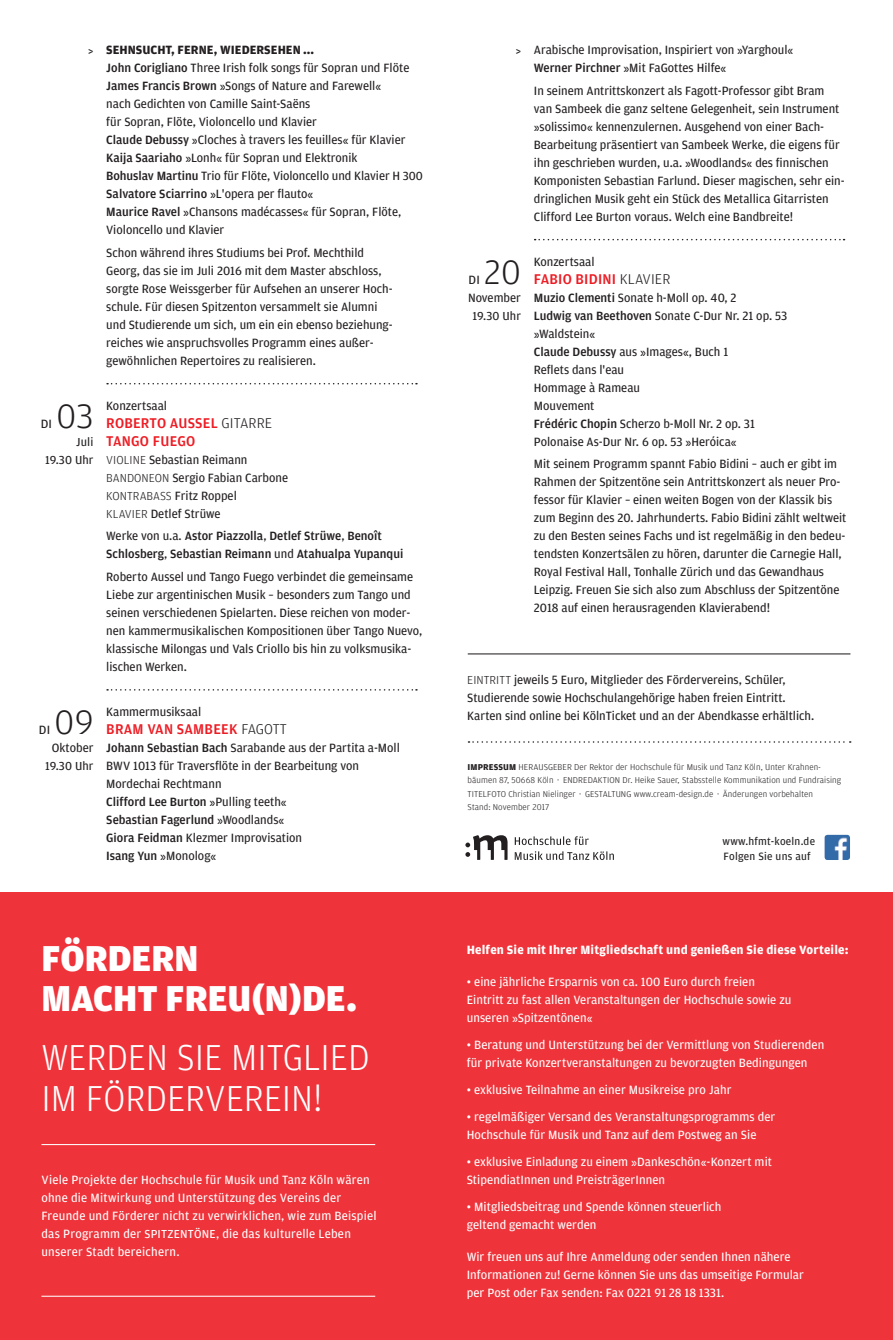
<style>
.page{position:relative;width:893px;height:1340px;background:#fff}
.page>*{position:absolute;margin:0;border:0;box-sizing:border-box;transform-origin:0 0}
.t1{font:300 38.25px/40.5px "Amplitude";color:#fff}
.t2{font:900 38.25px/40.5px "Amplitude";color:#fff}
.t3{font:300 36px "Amplitude";color:#231f20}
.t4{font:500 15px/18px "Amplitude";letter-spacing:.015em;color:#ed1c24}
.t5{font:12.75px/18px "Amplitude";color:#231f20}
.t6{font:12.75px/18px "Amplitude";letter-spacing:.005em;color:#fff}
.t7{font:500 12.75px/18px "Amplitude";color:#231f20}
.t8{font:700 12.75px "Amplitude";letter-spacing:.01em;color:#fff}
.t9{font:12.3px/18px "Amplitude";letter-spacing:.01em;color:#231f20;text-align:right}
.t10{font:11.25px/15.3px "Amplitude";letter-spacing:.02em;color:#231f20}
.t11{font:300 9px/13.5px "Amplitude";letter-spacing:.01em;color:#231f20}
.s1{font-weight:700}
.s2{font-weight:500}
.s3{font-size:12.45px}
.s4{font-weight:300;color:#231f20}
.s5{font-weight:300;font-size:12.3px}
.s6{font-weight:400}
.s7{font-size:12.3px}
</style>
<div class="page">
<svg style="left:107px;top:383px;width:310px;height:1px"></svg>
<svg style="left:107px;top:689px;width:310px;height:1px"></svg>
<svg style="left:535px;top:239px;width:309px;height:1px"></svg>
<svg style="left:468px;top:741px;width:383px;height:1px"></svg>
<hr style="left:468px;top:653px;width:382px;height:1px;background:#231f20">
<svg style="left:515px;top:836px;width:74px;height:9px"></svg>
<svg style="left:515px;top:851px;width:99px;height:9px"></svg>
<svg style="left:465px;top:835px;width:43px;height:24px"></svg>
<img style="left:824px;top:834px;width:26px;height:26px">
<div style="left:0;top:892px;width:893px;height:447px;background:#ee333a"></div>
<hr style="left:41px;top:1144px;width:334px;height:1px;background:#fff">
<hr style="left:41px;top:1295px;width:334px;height:1px;background:#fff">
<p class="t9" style="left:88px;top:42px;width:7px">&gt;</p>
<h2 class="t3" style="left:57px;top:396px;width:38px">03</h2>
<p class="t9" style="left:45px;top:433px;width:50px">Juli<br>19.30 Uhr</p>
<p class="t5" style="left:41px;top:414px;width:13px">DI</p>
<h2 class="t3" style="left:55px;top:702px;width:40px">09</h2>
<p class="t5" style="left:52px;top:738px;width:43px">Oktober</p>
<p class="t9" style="left:45px;top:757px;width:50px">19.30 Uhr</p>
<p class="t5" style="left:39px;top:720px;width:13px">DI</p>
<p class="t5" style="left:106px;top:41px;width:318px"><span class="s1">SEHNSUCHT, FERNE, WIEDERSEHEN ...<br></span><span class="s2">John Corigliano</span> Three Irish folk songs für Sopran und Flöte <span class="s2">James Francis Brown</span> »Songs of Nature and Farewell«<br>nach Gedichten von Camille Saint-Saëns<br>für Sopran, Flöte, Violoncello und Klavier<br><span class="s2">Claude Debussy</span> »Cloches à travers les feuilles« für Klavier <span class="s2">Kaija Saariaho</span> »Lonh« für Sopran und Elektronik<br><span class="s2">Bohuslav Martinu</span> Trio für Flöte, Violoncello und Klavier H <span class="s3">300<br></span><span class="s2">Salvatore Sciarrino</span> »L'opera per flauto«<br><span class="s2">Maurice Ravel</span> »Chansons madécasses« für Sopran, Flöte, Violoncello und Klavier</p>
<p class="t5" style="left:106px;top:243px;width:288px">Schon während ihres Studiums bei Prof. Mechthild Georg, das sie im Juli 2016 mit dem Master abschloss, sorgte Rose Weissgerber für Aufsehen an unserer Hoch&shy;schule. Für diesen Spitzenton versammelt sie Alumni und Studierende um sich, um ein ein ebenso beziehung&shy;reiches wie anspruchsvolles Programm eines außer&shy;gewöhnlichen Repertoires zu realisieren.</p>
<p class="t5" style="left:106px;top:396px;width:62px">Konzertsaal</p>
<p class="t4" style="left:106px;top:414px;width:167px">ROBERTO AUSSEL <span class="s4">GITARRE<br></span>TANGO FUEGO</p>
<p class="t5" style="left:106px;top:450px;width:183px"><span class="s5">VIOLINE</span> Sebastian Reimann<br><span class="s5">BANDONEON</span> Sergio Fabian Carbone<br><span class="s5">KONTRABASS</span> Fritz Roppel<br><span class="s5">KLAVIER</span> Detlef Strüwe</p>
<p class="t7" style="left:106px;top:527px;width:299px"><span class="s6">Werke von u.a.</span> Astor Piazzolla<span class="s6">,</span> Detlef Strüwe<span class="s6">,</span> Benoît<br>Schlosberg<span class="s6">,</span> Sebastian Reimann <span class="s6">und</span> Atahualpa Yupanqui</p>
<p class="t5" style="left:106px;top:567px;width:318px">Roberto Aussel und Tango Fuego verbindet die gemeinsame Liebe zur argentinischen Musik – besonders zum Tango und seinen verschiedenen Spielarten. Diese reichen von moder&shy;nen kammermusikalischen Kompositionen über Tango Nuevo, klassische Milongas und Vals Criollo bis hin zu volksmusika&shy;lischen Werken.</p>
<p class="t5" style="left:106px;top:702px;width:96px">Kammermusiksaal</p>
<p class="t4" style="left:106px;top:720px;width:182px">BRAM VAN SAMBEEK <span class="s4">FAGOTT</span></p>
<p class="t5" style="left:106px;top:738px;width:295px"><span class="s2">Johann Sebastian Bach</span> Sarabande aus der Partita a-Moll BWV 1013 für Traversflöte in der Bearbeitung von Mordechai Rechtmann<br><span class="s2">Clifford Lee Burton</span> »Pulling teeth«<br><span class="s2">Sebastian Fagerlund</span> »Woodlands«<br><span class="s2">Giora Feidman</span> Klezmer Improvisation<br><span class="s2">Isang Yun</span> »Monolog«</p>
<h1 class="t2" style="left:41px;top:938px;width:317px">FÖRDERN<br>MACHT FREU(N)DE.</h1>
<h1 class="t1" style="left:41px;top:1037px;width:330px">WERDEN SIE MITGLIED<br>IM FÖRDERVEREIN!</h1>
<p class="t6" style="left:41px;top:1170px;width:337px">Viele Projekte der Hochschule für Musik und Tanz Köln wären ohne die Mitwirkung und Unterstützung des Vereins der Freunde und Förderer nicht zu verwirklichen, wie zum Beispiel das Programm der <span class="s7">SPITZENTÖNE</span>, die das kulturelle Leben unserer Stadt bereichern.</p>
<p class="t9" style="left:516px;top:42px;width:7px">&gt;</p>
<h2 class="t3" style="left:484px;top:252px;width:38px">20</h2>
<p class="t5" style="left:468px;top:288px;width:54px">November</p>
<p class="t9" style="left:473px;top:307px;width:50px">19.30 Uhr</p>
<p class="t5" style="left:469px;top:270px;width:13px">DI</p>
<p class="t5" style="left:534px;top:41px;width:261px">Arabische Improvisation, Inspiriert von »Yarghoul«<br><span class="s2">Werner Pirchner</span> »Mit FaGottes Hilfe«</p>
<p class="t5" style="left:534px;top:81px;width:312px">In seinem Antrittskonzert als Fagott-Professor gibt Bram van Sambeek die ganz seltene Gelegenheit, sein Instrument »solissimo« kennenzulernen. Ausgehend von einer Bach-Bearbeitung präsentiert van Sambeek Werke, die eigens für ihn geschrieben wurden, u.a. »Woodlands« des finnischen Komponisten Sebastian Farlund. Dieser magischen, sehr ein&shy;dringlichen Musik geht ein Stück des Metallica Gitarristen Clifford Lee Burton voraus. Welch eine Bandbreite!</p>
<p class="t5" style="left:534px;top:252px;width:62px">Konzertsaal</p>
<p class="t4" style="left:534px;top:270px;width:138px">FABIO BIDINI <span class="s4">KLAVIER</span></p>
<p class="t5" style="left:534px;top:288px;width:255px"><span class="s2">Muzio Clementi</span> Sonate h-Moll op. 40, 2<br><span class="s2">Ludwig van Beethoven</span> Sonate C-Dur Nr. 21 op. 53 »Waldstein«<br><span class="s2">Claude Debussy</span> aus »Images«, Buch 1<br>Reflets dans l'eau<br>Hommage à Rameau<br>Mouvement<br><span class="s2">Frédéric Chopin</span> Scherzo b-Moll Nr. 2 op. 31<br>Polonaise As-Dur Nr. 6 op. 53 »Heróica«</p>
<p class="t5" style="left:534px;top:455px;width:314px">Mit seinem Programm spannt Fabio Bidini – auch er gibt im Rahmen der Spitzentöne sein Antrittskonzert als neuer Pro&shy;fessor für Klavier – einen weiten Bogen von der Klassik bis zum Beginn des 20. Jahrhunderts. Fabio Bidini zählt weltweit zu den Besten seines Fachs und ist regelmäßig in den bedeu&shy;tendsten Konzertsälen zu hören, darunter die Carnegie Hall, Royal Festival Hall, Tonhalle Zürich und das Gewandhaus Leipzig. Freuen Sie sich also zum Abschluss der Spitzentöne 2018 auf einen herausragenden Klavierabend!</p>
<p class="t5" style="left:467px;top:671px;width:349px"><span class="s5">EINTRITT</span> jeweils 5 Euro, Mitglieder des Fördervereins, Schüler,<br>Studierende sowie Hochschulangehörige haben freien Eintritt.<br>Karten sind online bei KölnTicket und an der Abendkasse erhältlich.</p>
<p class="t11" style="left:468px;top:760px;width:375px"><span class="s1">IMPRESSUM</span> HERAUSGEBER Der Rektor der Hochschule für Musik und Tanz Köln, Unter Krahnen&shy;bäumen 87, 50668 Köln · ENDREDAKTION Dr. Heike Sauer, Stabsstelle Kommunikation und Fundraising TITELFOTO Christian Nielinger · GESTALTUNG www.cream-design.de · Änderungen vorbehalten<br>Stand: November 2017</p>
<p class="t10" style="left:722px;top:833px;width:94px">www.hfmt-koeln.de<br>Folgen Sie uns auf</p>
<p class="t8" style="left:467px;top:943px;width:383px">Helfen Sie mit Ihrer Mitgliedschaft und genießen Sie diese Vorteile:</p>
<p class="t6" style="left:467px;top:972px;width:326px">• eine jährliche Ersparnis von ca. 100 Euro durch freien<br>Eintritt zu fast allen Veranstaltungen der Hochschule sowie zu unseren »Spitzentönen«</p>
<p class="t6" style="left:467px;top:1035px;width:359px">• Beratung und Unterstützung bei der Vermittlung von Studierenden für private Konzertveranstaltungen zu bevorzugten Bedingungen</p>
<p class="t6" style="left:467px;top:1080px;width:266px">• exklusive Teilnahme an einer Musikreise pro Jahr</p>
<p class="t6" style="left:467px;top:1107px;width:310px">• regelmäßiger Versand des Veranstaltungsprogramms der<br>Hochschule für Musik und Tanz auf dem Postweg an Sie</p>
<p class="t6" style="left:467px;top:1152px;width:307px">• exklusive Einladung zu einem »Dankeschön«-Konzert mit<br>StipendiatInnen und PreisträgerInnen</p>
<p class="t6" style="left:467px;top:1197px;width:256px">• Mitgliedsbeitrag und Spende können steuerlich geltend gemacht werden</p>
<p class="t6" style="left:467px;top:1247px;width:339px">Wir freuen uns auf Ihre Anmeldung oder senden Ihnen nähere<br>Informationen zu! Gerne können Sie uns das umseitige Formular per Post oder Fax senden: Fax 0221 91 28 18 1331.</p>
</div>
